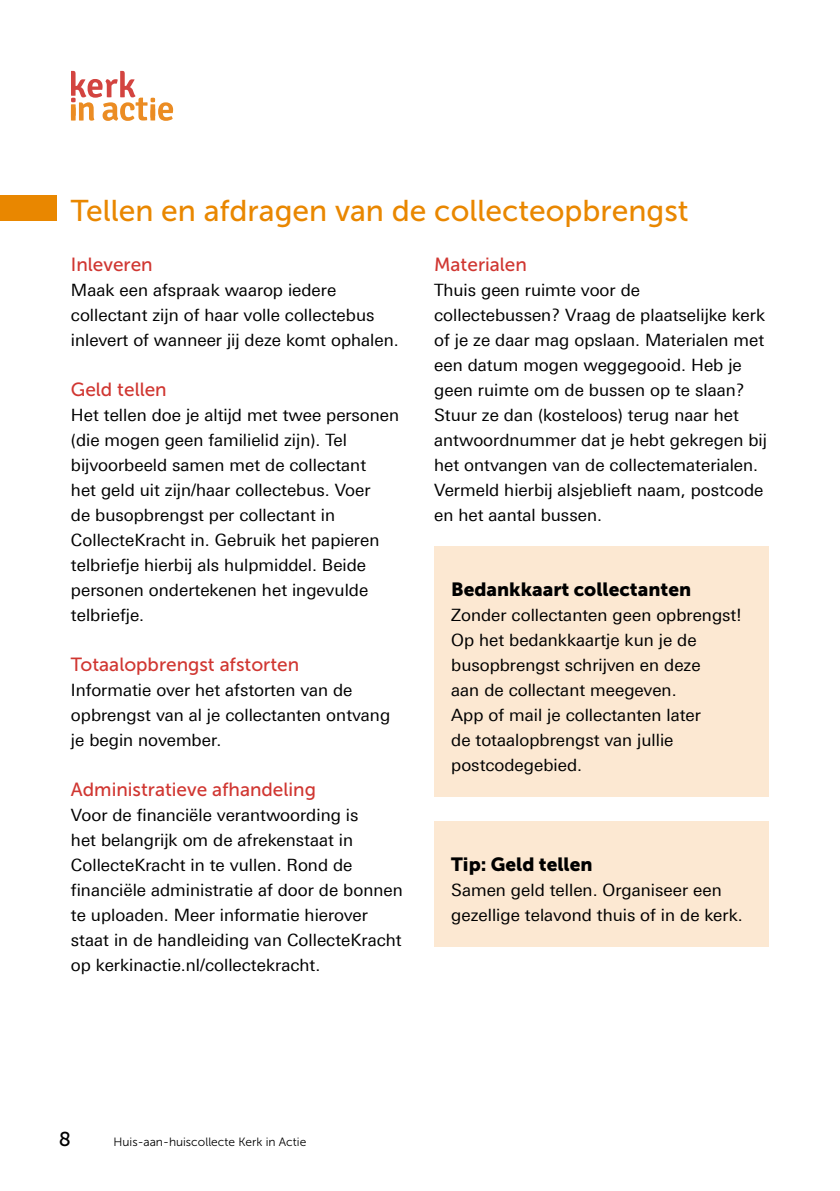
<style>
.page{position:relative;width:840px;height:1191px;background:#fff}
.page>*{position:absolute;margin:0;border:0;box-sizing:border-box;transform-origin:0 0}
.t1{font:30px "Museo Sans 500";color:#e98700}
.t2{font:20px "Museo Sans 500";color:#000}
.t3{font:19px "Museo Sans 500";color:#d03631}
.t4{font:19px "Museo Sans 900";color:#000}
.t5{font:17px/25px "Linotype Univers 430";color:#000}
.t6{font:12px "Museo Sans 300";color:#000}
</style>
<div class="page">
<svg style="left:71px;top:71px;width:102px;height:50px"></svg>
<div style="left:0;top:196px;width:57px;height:25px;background:#e98700"></div>
<div style="left:434px;top:546px;width:334px;height:250px;background:#fce8d2"></div>
<div style="left:434px;top:821px;width:334px;height:125px;background:#fce8d2"></div>
<h1 class="t1" style="left:71px;top:194px;width:618px">Tellen en afdragen van de collecteopbrengst</h1>
<p class="t3" style="left:71px;top:254px;width:83px">Inleveren</p>
<p class="t5" style="left:71px;top:277px;width:329px">Maak een afspraak waarop iedere collectant zijn of haar volle collectebus inlevert of wanneer jij deze komt ophalen.</p>
<p class="t3" style="left:71px;top:379px;width:97px">Geld tellen</p>
<p class="t5" style="left:71px;top:402px;width:329px">Het tellen doe je altijd met twee personen (die mogen geen familielid zijn). Tel bijvoorbeeld samen met de collectant<br>het geld uit zijn/haar collectebus. Voer<br>de busopbrengst per collectant in CollecteKracht in. Gebruik het papieren telbriefje hierbij als hulpmiddel. Beide personen ondertekenen het ingevulde telbriefje.</p>
<p class="t3" style="left:71px;top:654px;width:230px">Totaalopbrengst afstorten</p>
<p class="t5" style="left:71px;top:677px;width:320px">Informatie over het afstorten van de opbrengst van al je collectanten ontvang je begin november.</p>
<p class="t3" style="left:71px;top:779px;width:246px">Administratieve afhandeling</p>
<p class="t5" style="left:71px;top:802px;width:333px">Voor de financiële verantwoording is<br>het belangrijk om de afrekenstaat in CollecteKracht in te vullen. Rond de financiële administratie af door de bonnen te uploaden. Meer informatie hierover staat in de handleiding van CollecteKracht op kerkinactie.nl/collectekracht.</p>
<p class="t3" style="left:434px;top:254px;width:94px">Materialen</p>
<p class="t5" style="left:434px;top:277px;width:334px">Thuis geen ruimte voor de collectebussen? Vraag de plaatselijke kerk of je ze daar mag opslaan. Materialen met een datum mogen weggegooid. Heb je geen ruimte om de bussen op te slaan?<br>Stuur ze dan (kosteloos) terug naar het antwoordnummer dat je hebt gekregen bij het ontvangen van de collectematerialen.<br>Vermeld hierbij alsjeblieft naam, postcode en het aantal bussen.</p>
<p class="t4" style="left:451px;top:578px;width:241px">Bedankkaart collectanten</p>
<p class="t5" style="left:451px;top:602px;width:292px">Zonder collectanten geen opbrengst!<br>Op het bedankkaartje kun je de busopbrengst schrijven en deze<br>aan de collectant meegeven.<br>App of mail je collectanten later<br>de totaalopbrengst van jullie postcodegebied.</p>
<p class="t4" style="left:451px;top:853px;width:143px">Tip: Geld tellen</p>
<p class="t5" style="left:451px;top:877px;width:293px">Samen geld tellen. Organiseer een gezellige telavond thuis of in de kerk.</p>
<p class="t2" style="left:59px;top:1128px;width:14px">8</p>
<p class="t6" style="left:113px;top:1135px;width:194px">Huis-aan-huiscollecte Kerk in Actie</p>
</div>
